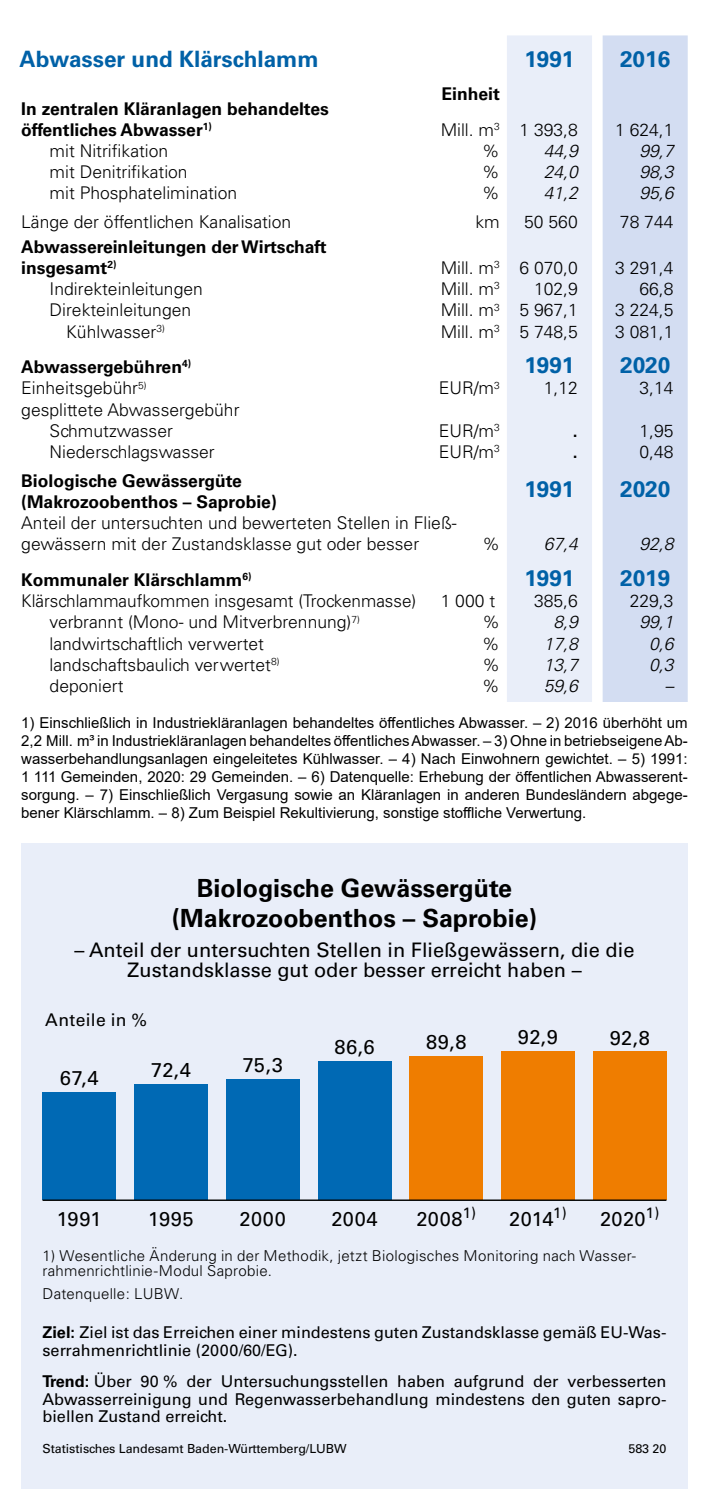
<style>
.page{position:relative;width:709px;height:1489px;background:#fff}
.page>*{position:absolute;margin:0;border:0;box-sizing:border-box;transform-origin:0 0}
.t1{font:700 25px/30px "Univers";color:#000;text-align:center}
.t2{font:700 22.5px "Univers";color:#0061a7}
.t3{font:20px/20px "Univers";color:#000;text-align:center}
.t4{font:300 17.5px/21.2px "Univers";color:#000}
.t5{font:700 17.5px/21px "Univers";color:#000}
.t6{font:italic 300 17.5px "Univers";color:#000}
.t7{font:17.5px "Univers";letter-spacing:.02em;color:#000}
.t8{font:16.25px/17.5px "Univers";color:#000}
.t9{font:15px/18px "Arial";color:#000;text-align:justify}
.t10{font:300 15px/15px "Univers";letter-spacing:.02em;color:#000}
.t11{font:12.5px "Univers";letter-spacing:-.005em;color:#000}
.s1{font-weight:700}
</style>
<div class="page">
<div style="left:21px;top:843px;width:666px;height:645px;background:#e9eef9"></div>
<div style="left:43px;top:1091px;width:73px;height:108px;background:#0069b4"></div>
<div style="left:134px;top:1083px;width:74px;height:116px;background:#0069b4"></div>
<div style="left:226px;top:1079px;width:73px;height:120px;background:#0069b4"></div>
<div style="left:318px;top:1061px;width:73px;height:138px;background:#0069b4"></div>
<div style="left:409px;top:1056px;width:74px;height:143px;background:#ef7d00"></div>
<div style="left:501px;top:1051px;width:73px;height:148px;background:#ef7d00"></div>
<div style="left:593px;top:1051px;width:73px;height:148px;background:#ef7d00"></div>
<hr style="left:43px;top:1199px;width:623px;height:1px;background:#000">
<div style="left:507px;top:35px;width:85px;height:667px;background:#e9eef9"></div>
<div style="left:602px;top:35px;width:85px;height:667px;background:#d3ddf2"></div>
<p class="t2" style="left:19px;top:45px;width:301px">Abwasser und Klärschlamm</p>
<p class="t2" style="left:524px;top:45px;width:52px">1991</p>
<p class="t2" style="left:620px;top:45px;width:52px">2016</p>
<p class="t5" style="left:441px;top:84px;width:60px">Einheit</p>
<p class="t5" style="left:21px;top:98px;width:309px">In zentralen Kläranlagen behandeltes öffentliches Abwasser<sup>1)</sup></p>
<p class="t4" style="left:440px;top:119px;width:139px">Mill. m<sup>3</sup> 1 393,8</p>
<p class="t4" style="left:615px;top:119px;width:60px">1 624,1</p>
<p class="t4" style="left:50px;top:140px;width:120px">mit Nitrifikation</p>
<p class="t4" style="left:482px;top:140px;width:19px">%</p>
<p class="t6" style="left:543px;top:140px;width:36px">44,9</p>
<p class="t6" style="left:639px;top:140px;width:36px">99,7</p>
<p class="t4" style="left:50px;top:161px;width:140px">mit Denitrifikation</p>
<p class="t4" style="left:482px;top:161px;width:19px">%</p>
<p class="t6" style="left:543px;top:161px;width:36px">24,0</p>
<p class="t6" style="left:639px;top:161px;width:36px">98,3</p>
<p class="t4" style="left:50px;top:182px;width:189px">mit Phosphatelimination</p>
<p class="t4" style="left:482px;top:182px;width:19px">%</p>
<p class="t6" style="left:543px;top:183px;width:36px">41,2</p>
<p class="t6" style="left:639px;top:183px;width:36px">95,6</p>
<p class="t4" style="left:21px;top:211px;width:271px">Länge der öffentlichen Kanalisation</p>
<p class="t4" style="left:475px;top:211px;width:26px">km</p>
<p class="t4" style="left:524px;top:211px;width:55px">50 560</p>
<p class="t4" style="left:620px;top:211px;width:55px">78 744</p>
<p class="t5" style="left:21px;top:236px;width:307px">Abwassereinleitungen der Wirtschaft insgesamt<sup>2)</sup></p>
<p class="t4" style="left:440px;top:257px;width:139px">Mill. m<sup>3</sup> 6 070,0</p>
<p class="t4" style="left:615px;top:257px;width:60px">3 291,4</p>
<p class="t4" style="left:50px;top:278px;width:155px">Indirekteinleitungen</p>
<p class="t4" style="left:440px;top:278px;width:61px">Mill. m<sup>3</sup></p>
<p class="t4" style="left:534px;top:278px;width:45px">102,9</p>
<p class="t4" style="left:639px;top:278px;width:36px">66,8</p>
<p class="t4" style="left:50px;top:299px;width:143px">Direkteinleitungen</p>
<p class="t4" style="left:440px;top:299px;width:139px">Mill. m<sup>3</sup> 5 967,1</p>
<p class="t4" style="left:615px;top:299px;width:60px">3 224,5</p>
<p class="t4" style="left:66px;top:321px;width:100px">Kühlwasser<sup>3)</sup></p>
<p class="t4" style="left:440px;top:321px;width:139px">Mill. m<sup>3</sup> 5 748,5</p>
<p class="t4" style="left:615px;top:321px;width:60px">3 081,1</p>
<p class="t5" style="left:21px;top:356px;width:171px">Abwassergebühren<sup>4)</sup></p>
<p class="t2" style="left:524px;top:352px;width:52px">1991</p>
<p class="t2" style="left:620px;top:352px;width:52px">2020</p>
<p class="t4" style="left:21px;top:377px;width:127px">Einheitsgebühr<sup>5)</sup></p>
<p class="t4" style="left:439px;top:377px;width:63px">EUR/m<sup>3</sup></p>
<p class="t4" style="left:544px;top:377px;width:36px">1,12</p>
<p class="t4" style="left:639px;top:377px;width:36px">3,14</p>
<p class="t4" style="left:50px;top:399px;width:191px;text-indent:-28px">gesplittete Abwassergebühr<br>Schmutzwasser</p>
<p class="t4" style="left:439px;top:420px;width:63px">EUR/m<sup>3</sup></p>
<p class="t5" style="left:573px;top:420px;width:6px">.</p>
<p class="t4" style="left:639px;top:420px;width:36px">1,95</p>
<p class="t4" style="left:50px;top:441px;width:167px">Niederschlagswasser</p>
<p class="t4" style="left:439px;top:441px;width:63px">EUR/m<sup>3</sup></p>
<p class="t5" style="left:573px;top:441px;width:6px">.</p>
<p class="t4" style="left:639px;top:441px;width:36px">0,48</p>
<p class="t5" style="left:21px;top:470px;width:257px">Biologische Gewässergüte (Makrozoobenthos – Saprobie)</p>
<p class="t2" style="left:524px;top:476px;width:52px">1991</p>
<p class="t2" style="left:620px;top:476px;width:52px">2020</p>
<p class="t4" style="left:21px;top:512px;width:437px">Anteil der untersuchten und bewerteten Stellen in Fließ&shy;gewässern mit der Zustandsklasse gut oder besser</p>
<p class="t4" style="left:482px;top:533px;width:19px">%</p>
<p class="t6" style="left:544px;top:533px;width:36px">67,4</p>
<p class="t6" style="left:639px;top:533px;width:36px">92,8</p>
<p class="t5" style="left:21px;top:569px;width:232px">Kommunaler Klärschlamm<sup>6)</sup></p>
<p class="t2" style="left:524px;top:564px;width:52px">1991</p>
<p class="t2" style="left:620px;top:564px;width:52px">2019</p>
<p class="t4" style="left:21px;top:590px;width:396px">Klärschlammaufkommen insgesamt (Trockenmasse)</p>
<p class="t4" style="left:441px;top:590px;width:56px">1 000 t</p>
<p class="t4" style="left:534px;top:590px;width:45px">385,6</p>
<p class="t4" style="left:629px;top:590px;width:45px">229,3</p>
<p class="t4" style="left:50px;top:611px;width:312px">verbrannt (Mono- und Mitverbrennung)<sup>7)</sup></p>
<p class="t4" style="left:482px;top:611px;width:19px">%</p>
<p class="t6" style="left:553px;top:611px;width:26px">8,9</p>
<p class="t6" style="left:639px;top:611px;width:36px">99,1</p>
<p class="t4" style="left:50px;top:632px;width:216px">landwirtschaftlich verwertet</p>
<p class="t4" style="left:482px;top:632px;width:19px">%</p>
<p class="t6" style="left:543px;top:633px;width:36px">17,8</p>
<p class="t6" style="left:649px;top:633px;width:26px">0,6</p>
<p class="t4" style="left:50px;top:654px;width:231px">landschaftsbaulich verwertet<sup>8)</sup></p>
<p class="t4" style="left:482px;top:654px;width:19px">%</p>
<p class="t6" style="left:543px;top:654px;width:36px">13,7</p>
<p class="t6" style="left:649px;top:654px;width:26px">0,3</p>
<p class="t4" style="left:50px;top:675px;width:75px">deponiert</p>
<p class="t4" style="left:482px;top:675px;width:19px">%</p>
<p class="t6" style="left:543px;top:675px;width:36px">59,6</p>
<p class="t6" style="left:664px;top:675px;width:10px">–</p>
<p class="t9" style="left:21px;top:713px;width:668px">1) Einschließlich in Industriekläranlagen behandeltes öffentliches Abwasser. – 2) 2016 überhöht um 2,2 Mill. m³ in Industriekläranlagen behandeltes öffentliches Abwasser. – 3) Ohne in betriebseigene Ab‑ wasserbehandlungsanlagen eingeleitetes Kühlwasser. – 4) Nach Einwohnern gewichtet. – 5) 1991:<br>1 111 Gemeinden, 2020: 29 Gemeinden. – 6) Datenquelle: Erhebung der öffentlichen Abwasserent&shy;sorgung. – 7) Einschließlich Vergasung sowie an Kläranlagen in anderen Bundesländern abgege&shy;bener Klärschlamm. – 8) Zum Beispiel Rekultivierung, sonstige stoffliche Verwertung.</p>
<h1 class="t1" style="left:172px;top:873px;width:366px">Biologische Gewässergüte (Makrozoobenthos – Saprobie)</h1>
<p class="t3" style="left:75px;top:939px;width:561px">– Anteil der untersuchten Stellen in Fließgewässern, die die<br>Zustandsklasse gut oder besser erreicht haben –</p>
<p class="t7" style="left:45px;top:1009px;width:103px">Anteile in %</p>
<p class="t3" style="left:60px;top:1067px;width:40px">67,4</p>
<p class="t3" style="left:151px;top:1059px;width:41px">72,4</p>
<p class="t3" style="left:243px;top:1055px;width:42px">75,3</p>
<p class="t3" style="left:334px;top:1037px;width:42px">86,6</p>
<p class="t3" style="left:426px;top:1032px;width:42px">89,8</p>
<p class="t3" style="left:518px;top:1027px;width:42px">92,9</p>
<p class="t3" style="left:609px;top:1027px;width:42px">92,8</p>
<p class="t3" style="left:57px;top:1209px;width:46px">1991</p>
<p class="t3" style="left:331px;top:1209px;width:48px">2004</p>
<p class="t3" style="left:239px;top:1209px;width:48px">2000</p>
<p class="t3" style="left:148px;top:1209px;width:47px">1995</p>
<p class="t3" style="left:416px;top:1209px;width:61px">2008<sup>1)</sup></p>
<p class="t3" style="left:600px;top:1209px;width:61px">2020<sup>1)</sup></p>
<p class="t3" style="left:509px;top:1209px;width:59px">2014<sup>1)</sup></p>
<p class="t10" style="left:43px;top:1248px;width:595px">1) Wesentliche Änderung in der Methodik, jetzt Biologisches Monitoring nach Wasser&shy;rahmenrichtlinie-Modul Saprobie.</p>
<p class="t10" style="left:43px;top:1285px;width:142px">Datenquelle: LUBW.</p>
<p class="t8" style="left:43px;top:1323px;width:625px"><span class="s1">Ziel:</span> Ziel ist das Erreichen einer mindestens guten Zustandsklasse gemäß EU-Was&shy;serrahmenrichtlinie (2000/60/EG).</p>
<p class="t8" style="left:43px;top:1372px;width:625px;text-align:justify"><span class="s1">Trend:</span> Über 90 % der Untersuchungsstellen haben aufgrund der verbesserten Abwasserreinigung und Regenwasserbehandlung mindestens den guten sapro&shy;biellen Zustand erreicht.</p>
<p class="t11" style="left:43px;top:1440px;width:306px">Statistisches Landesamt Baden-Württemberg/LUBW</p>
<p class="t11" style="left:628px;top:1440px;width:39px">583 20</p>
</div>
